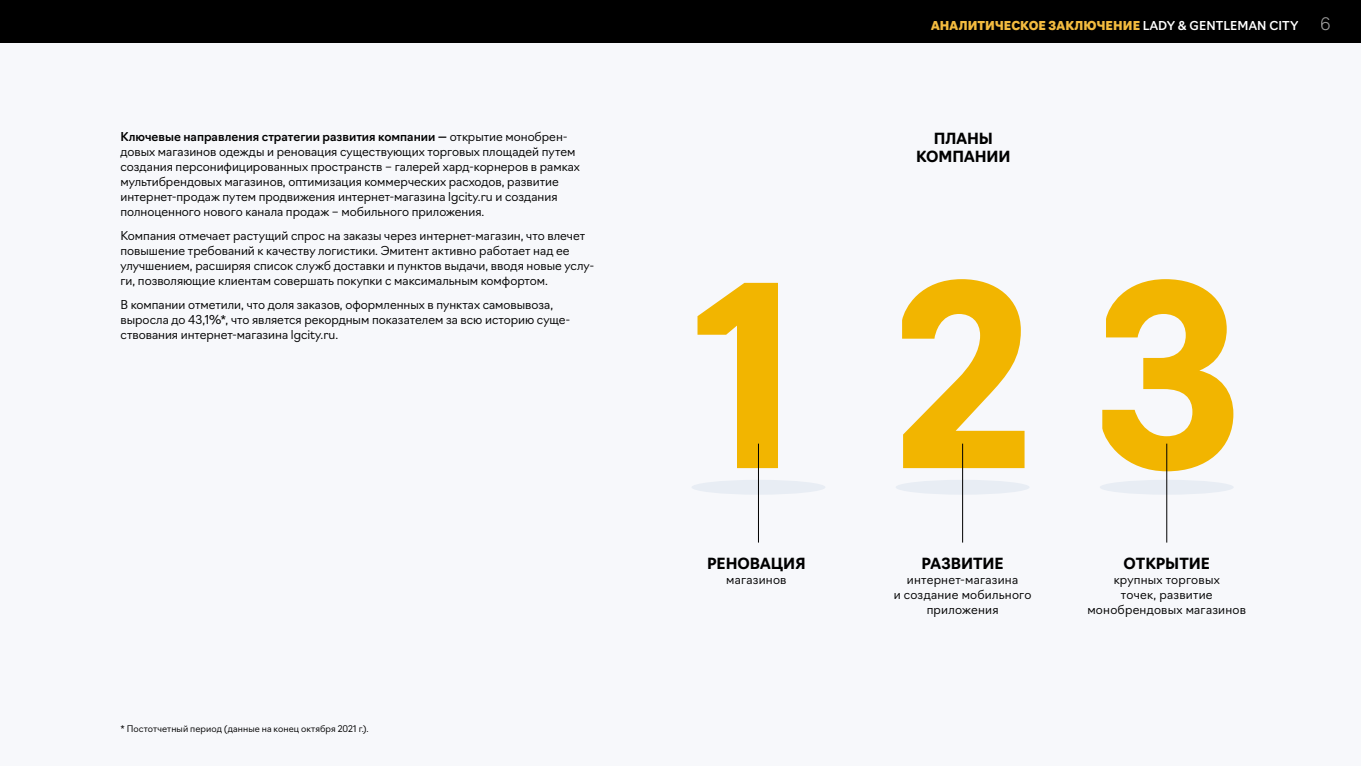
<style>
.page{position:relative;width:1361px;height:766px;background:#fff}
.page>*{position:absolute;margin:0;border:0;box-sizing:border-box;transform-origin:0 0}
.t1{font:300 18px "Formular";color:#fff}
.t2{font:700 15px/18px "Navigo";color:#000;text-align:center}
.t3{font:300 12px/15px "Navigo";color:#000}
.t4{font:300 12px/15px "Navigo";letter-spacing:.02em;color:#000;text-align:center}
.t5{font:900 12px "Navigo";letter-spacing:.005em;color:#f3bb3f}
.t6{font:300 9px "Navigo";letter-spacing:.005em;color:#000}
.s1{font-weight:500}
.s2{font-weight:500;color:#fff}
</style>
<div class="page">
<div style="left:0;top:0;width:1361px;height:765px;background:#f7f8fb"></div>
<div style="left:0;top:0;width:1361px;height:43px;background:#000"></div>
<svg style="left:697px;top:283px;width:81px;height:185px"></svg>
<svg style="left:902px;top:279px;width:122px;height:189px"></svg>
<svg style="left:1102px;top:279px;width:131px;height:192px"></svg>
<div style="left:895px;top:479px;width:134px;height:15px;background:#e8edf4;border-radius:50%"></div>
<hr style="left:962px;top:443px;width:1px;height:99px;background:#000">
<div style="left:1099px;top:479px;width:134px;height:15px;background:#e8edf4;border-radius:50%"></div>
<hr style="left:1166px;top:443px;width:1px;height:99px;background:#000">
<div style="left:691px;top:479px;width:134px;height:15px;background:#e8edf4;border-radius:50%"></div>
<hr style="left:758px;top:443px;width:1px;height:99px;background:#000">
<p class="t3" style="left:120px;top:128px;width:461px"><span class="s1">Ключевые направления стратегии развития компании —</span> открытие монобрен&shy;довых магазинов одежды и реновация существующих торговых площадей путем создания персонифицированных пространств – галерей хард-корнеров в рамках мультибрендовых магазинов, оптимизация коммерческих расходов, развитие интернет-продаж путем продвижения интернет-магазина lgcity.ru и создания полноценного нового канала продаж – мобильного приложения.</p>
<p class="t3" style="left:120px;top:227px;width:475px">Компания отмечает растущий спрос на заказы через интернет-магазин, что влечет повышение требований к качеству логистики. Эмитент активно работает над ее улучшением, расширяя список служб доставки и пунктов выдачи, вводя новые услу&shy;ги, позволяющие клиентам совершать покупки с максимальным комфортом.</p>
<p class="t3" style="left:120px;top:295px;width:451px">В компании отметили, что доля заказов, оформленных в пунктах самовывоза, выросла до 43,1%*, что является рекордным показателем за всю историю суще&shy;ствования интернет-магазина lgcity.ru.</p>
<p class="t6" style="left:120px;top:721px;width:250px">* Постотчетный период (данные на конец октября 2021 г.).</p>
<p class="t5" style="left:931px;top:16px;width:369px">АНАЛИТИЧЕСКОЕ ЗАКЛЮЧЕНИЕ <span class="s2">LADY &amp; GENTLEMAN CITY</span></p>
<h1 class="t1" style="left:1320px;top:12px;width:12px">6</h1>
<p class="t2" style="left:916px;top:128px;width:96px">ПЛАНЫ<br>КОМПАНИИ</p>
<p class="t2" style="left:707px;top:553px;width:100px">РЕНОВАЦИЯ</p>
<p class="t4" style="left:726px;top:571px;width:62px">магазинов</p>
<p class="t2" style="left:921px;top:553px;width:84px">РАЗВИТИЕ</p>
<p class="t4" style="left:894px;top:571px;width:139px">интернет-магазина<br>и создание мобильного приложения</p>
<p class="t2" style="left:1123px;top:553px;width:88px">ОТКРЫТИЕ</p>
<p class="t4" style="left:1087px;top:571px;width:160px">крупных торговых<br>точек, развитие монобрендовых магазинов</p>
</div>
